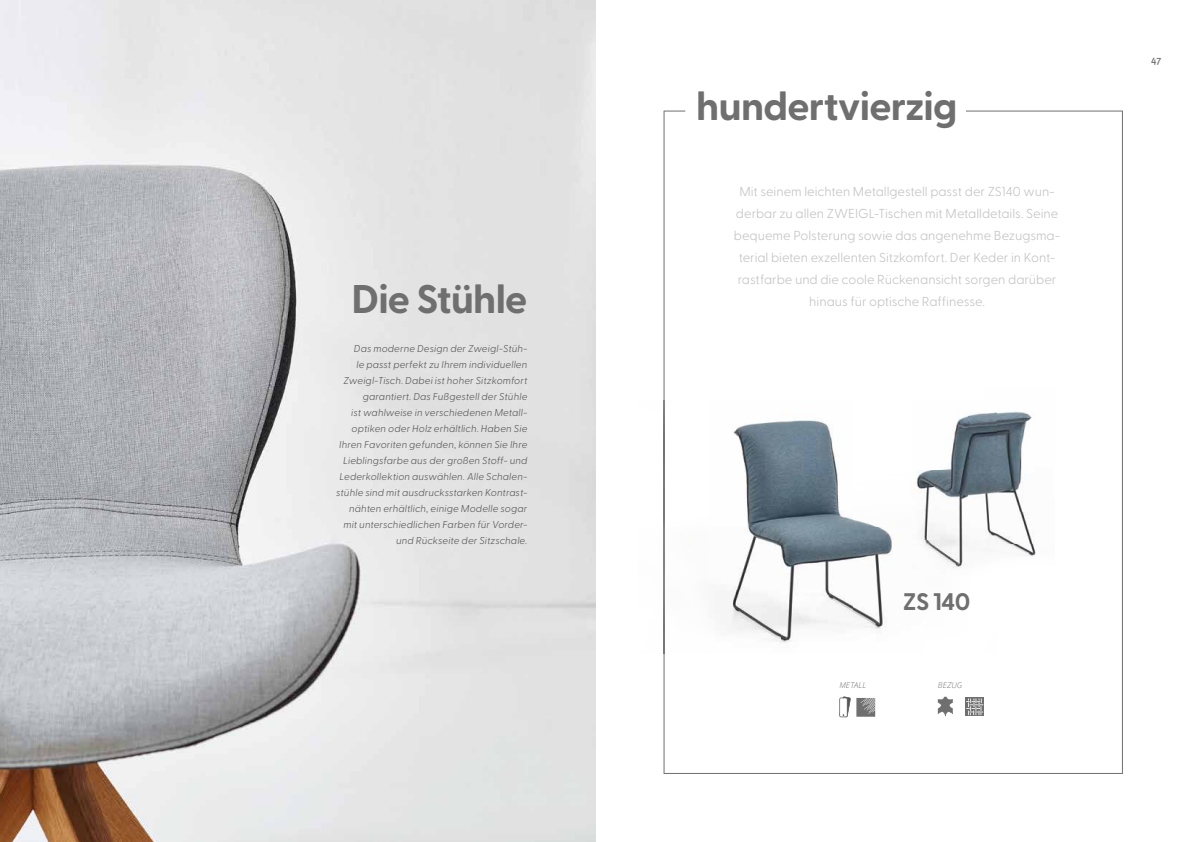
<style>
.page{position:relative;width:1191px;height:842px;background:#fff}
.page>*{position:absolute;margin:0;border:0;box-sizing:border-box;transform-origin:0 0}
.t1{font:700 40px "Greycliff CF";letter-spacing:-.02em;color:#706f6f}
.t2{font:700 24px "Greycliff CF";color:#706f6f}
.t3{font:300 13px/22px "Greycliff CF";letter-spacing:-.005em;color:#c2c2c2;text-align:center}
.t4{font:italic 300 10px/16px "Greycliff CF";letter-spacing:.01em;color:#575756;text-align:right}
.t5{font:500 10px "Meta Plus";color:#70706f}
.t6{font:italic 300 8px "Open Sans";letter-spacing:.02em;color:#70706f}
</style>
<div class="page">
<img style="left:0;top:0;width:595px;height:842px">
<svg style="left:663px;top:111px;width:460px;height:663px"></svg>
<div style="left:692px;top:96px;width:273px;height:29px;background:#fff"></div>
<img style="left:664px;top:400px;width:247px;height:127px">
<img style="left:664px;top:527px;width:260px;height:127px">
<img style="left:924px;top:575px;width:72px;height:79px">
<img style="left:663px;top:400px;width:1px;height:254px">
<img style="left:911px;top:388px;width:72px;height:12px">
<img style="left:983px;top:388px;width:71px;height:31px">
<img style="left:996px;top:419px;width:58px;height:156px">
<img style="left:911px;top:400px;width:85px;height:175px">
<svg style="left:937px;top:697px;width:15px;height:19px"></svg>
<div style="left:965px;top:698px;width:19px;height:18px;background:#706f6f"></div>
<svg style="left:966px;top:698px;width:17px;height:17px"></svg>
<svg style="left:856px;top:698px;width:19px;height:19px"></svg>
<svg style="left:839px;top:696px;width:11px;height:21px"></svg>
<h1 class="t1" style="left:351px;top:275px;width:177px">Die Stühle</h1>
<p class="t4" style="left:336px;top:340px;width:193px">Das moderne Design der Zweigl-Stüh-<br>le passt perfekt zu Ihrem individuellen Zweigl-Tisch. Dabei ist hoher Sitzkomfort garantiert. Das Fußgestell der Stühle<br>ist wahlweise in verschiedenen Metall&shy;optiken oder Holz erhältlich. Haben Sie Ihren Favoriten gefunden, können Sie Ihre Lieblingsfarbe aus der großen Stoff- und Lederkollektion auswählen. Alle Schalen&shy;stühle sind mit ausdrucksstarken Kontrast&shy;nähten erhältlich, einige Modelle sogar mit unterschiedlichen Farben für Vorder&shy;und Rückseite der Sitzschale.</p>
<h1 class="t1" style="left:696px;top:82px;width:263px">hundertvierzig</h1>
<p class="t3" style="left:734px;top:181px;width:328px">Mit seinem leichten Metallgestell passt der ZS140 wun&shy;derbar zu allen ZWEIGL-Tischen mit Metalldetails. Seine bequeme Polsterung sowie das angenehme Bezugsma&shy;terial bieten exzellenten Sitzkomfort. Der Keder in Kont&shy;rastfarbe und die coole Rückenansicht sorgen darüber hinaus für optische Raffinesse.</p>
<p class="t5" style="left:1151px;top:54px;width:12px">47</p>
<h2 class="t2" style="left:903px;top:587px;width:69px">ZS 140</h2>
<p class="t6" style="left:839px;top:679px;width:28px">METALL</p>
<p class="t6" style="left:937px;top:679px;width:26px">BEZUG</p>
</div>
